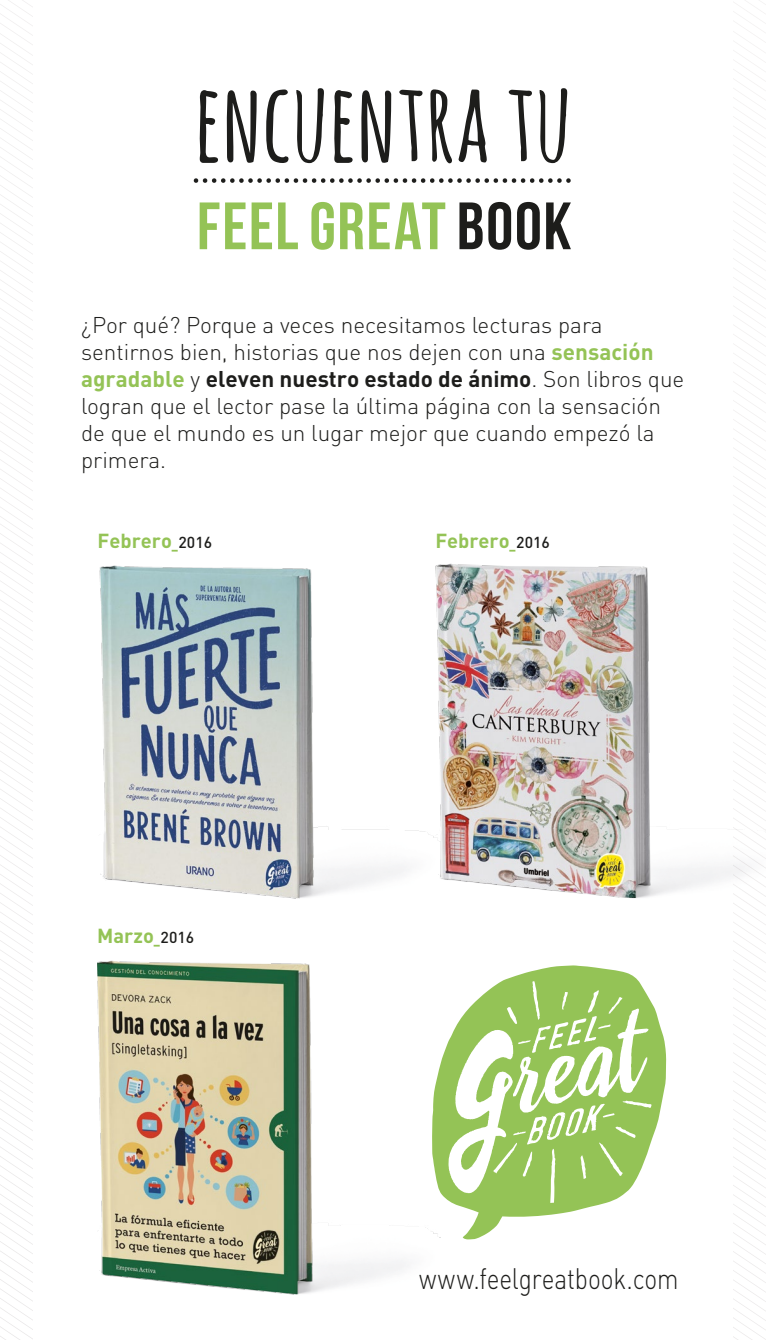
<style>
.page{position:relative;width:766px;height:1340px;background:#fff}
.page>*{position:absolute;margin:0;border:0;box-sizing:border-box;transform-origin:0 0}
.t1{font:700 108px "Amatic SC";color:#1d1d1b}
.t2{font:66.83px "Bebas Neue";letter-spacing:.025em;color:#94c356}
.t3{font:300 29.25px "DIN";letter-spacing:-.005em;color:#1d1d1b;scale:.83 1}
.t4{font:300 22.5px/27px "DIN";color:#1d1d1b}
.t5{font:700 20.03px "DIN";color:#94c356}
.s1{color:#1d1d1b}
.s2{font-weight:700;color:#94c356}
.s3{font-weight:700}
.s4{font-weight:500;font-size:15.75px;color:#1d1d1b}
</style>
<div class="page">
<svg style="left:0;top:1207px;width:33px;height:133px"></svg>
<svg style="left:205px;top:178px;width:364px;height:5px"></svg>
<img style="left:289px;top:1225px;width:120px;height:70px">
<img style="left:97px;top:960px;width:229px;height:334px">
<img style="left:632px;top:562px;width:133px;height:350px">
<img style="left:440px;top:562px;width:224px;height:336px">
<img style="left:336px;top:564px;width:104px;height:327px">
<img style="left:99px;top:565px;width:237px;height:334px">
<svg style="left:432px;top:965px;width:234px;height:274px"></svg>
<svg style="left:448px;top:981px;width:203px;height:221px"></svg>
<h1 class="t1" style="left:194px;top:44px;width:379px">ENCUENTRA TU</h1>
<h2 class="t2" style="left:197px;top:189px;width:376px">FEEL GREAT <span class="s1">BOOK</span></h2>
<p class="t4" style="left:81px;top:311px;width:604px">¿Por qué? Porque a veces necesitamos lecturas para sentirnos bien, historias que nos dejen con una <span class="s2">sensación agradable</span> y <span class="s3">eleven nuestro estado de ánimo</span>. Son libros que logran que el lector pase la última página con la sensación de que el mundo es un lugar mejor que cuando empezó la primera.</p>
<p class="t5" style="left:98px;top:528px;width:116px">Febrero_<span class="s4">2016</span></p>
<p class="t5" style="left:435px;top:528px;width:116px">Febrero_<span class="s4">2016</span></p>
<p class="t5" style="left:97px;top:923px;width:98px">Marzo_<span class="s4">2016</span></p>
<h3 class="t3" style="left:419px;top:1260px;width:314px">www.feelgreatbook.com</h3>
</div>
